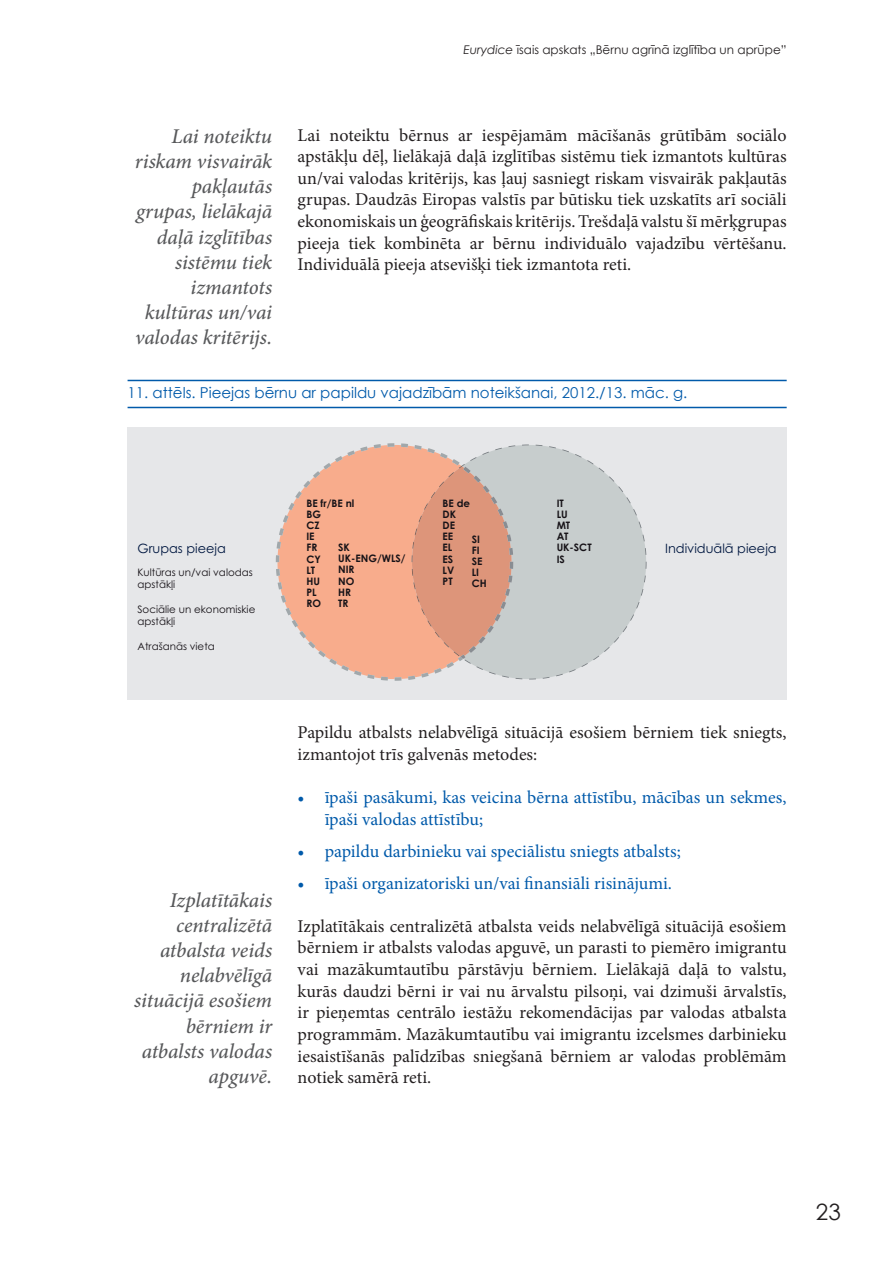
<style>
.page{position:relative;width:893px;height:1263px;background:#fff}
.page>*{position:absolute;margin:0;border:0;box-sizing:border-box;transform-origin:0 0}
.t1{font:22.5px "Century Gothic";color:#231f20}
.Citats_pa_labi{font:italic 500 21px/25.2px "Minion Pro";letter-spacing:-.005em;color:#57585a;text-align:right}
.Pamatteksts{font:18px/21.6px "Minion Pro";color:#231f20;text-align:justify}
.t2{font:18px/21.6px "Minion Pro";color:#015aaa}
.Shemu_virsraksts{font:15px "Century Gothic";color:#015aaa}
.t3{font:12.9px "Century Gothic";color:#001740}
.t4{font:12px "Century Gothic";color:#231f20}
.t5{font:700 10.35px/11.1px "Century Gothic";color:#161217}
.t6{font:10.35px/12.3px "Century Gothic";color:#161217}
.s1{font-style:italic}
</style>
<div class="page">
<hr style="left:128px;top:380px;width:659px;height:1px;background:#015aaa">
<hr style="left:128px;top:407px;width:659px;height:1px;background:#015aaa">
<div style="left:128px;top:427px;width:659px;height:272px;background:#e6e7e9"></div>
<svg style="left:276px;top:443px;width:370px;height:238px"></svg>
<p class="t4" style="left:463px;top:41px;width:325px"><span class="s1">Eurydice</span> īsais apskats „Bērnu agrīnā izglītība un aprūpe”</p>
<p class="Citats_pa_labi" style="left:135px;top:123px;width:139px">Lai noteiktu riskam visvairāk pakļautās grupas, lielākajā daļā izglītības sistēmu tiek izmantots kultūras un/vai valodas kritērijs.</p>
<p class="Pamatteksts" style="left:298px;top:124px;width:491px">Lai noteiktu bērnus ar iespējamām mācīšanās grūtībām sociālo apstākļu dēļ, lielākajā daļā izglītības sistēmu tiek izmantots kultūras un/vai valodas kritērijs, kas ļauj sasniegt riskam visvairāk pakļautās grupas. Daudzās Eiropas valstīs par būtisku tiek uzskatīts arī sociāli ekonomiskais un ģeogrāfiskais kritērijs. Trešdaļā valstu šī mērķgrupas pieeja tiek kombinēta ar bērnu individuālo vajadzību vērtēšanu.<br>Individuālā pieeja atsevišķi tiek izmantota reti.</p>
<p class="Shemu_virsraksts" style="left:128px;top:382px;width:561px">11. attēls. Pieejas bērnu ar papildu vajadzībām noteikšanai, 2012./13. māc. g.</p>
<p class="t3" style="left:137px;top:539px;width:90px">Grupas pieeja</p>
<p class="t6" style="left:137px;top:566px;width:117px">Kultūras un/vai valodas apstākļi</p>
<p class="t6" style="left:137px;top:603px;width:119px">Sociālie un ekonomiskie apstākļi</p>
<p class="t6" style="left:137px;top:640px;width:79px">Atrašanās vieta</p>
<p class="t5" style="left:306px;top:497px;width:49px">BE fr/BE nl<br>BG<br>CZ<br>IE<br>FR<br>CY<br>LT<br>HU<br>PL<br>RO</p>
<p class="t5" style="left:338px;top:541px;width:69px">SK<br>UK-ENG/WLS/<br>NIR<br>NO<br>HR<br>TR</p>
<p class="t5" style="left:443px;top:497px;width:29px">BE de<br>DK<br>DE<br>EE<br>EL<br>ES<br>LV<br>PT</p>
<p class="t5" style="left:557px;top:497px;width:36px">IT<br>LU<br>MT<br>AT<br>UK-SCT<br>IS</p>
<p class="t5" style="left:472px;top:533px;width:17px">SI<br>FI<br>SE<br>LI<br>CH</p>
<p class="t3" style="left:665px;top:539px;width:113px">Individuālā pieeja</p>
<p class="Citats_pa_labi" style="left:134px;top:887px;width:139px">Izplatītākais centralizētā atbalsta veids nelabvēlīgā situācijā esošiem bērniem ir atbalsts valodas apguvē.</p>
<p class="Pamatteksts" style="left:298px;top:722px;width:490px">Papildu atbalsts nelabvēlīgā situācijā esošiem bērniem tiek sniegts, izmantojot trīs galvenās metodes:</p>
<p class="t2" style="left:325px;top:786px;width:463px;text-indent:-27px">• īpaši pasākumi, kas veicina bērna attīstību, mācības un sekmes, īpaši valodas attīstību;</p>
<p class="t2" style="left:298px;top:840px;width:385px">• papildu darbinieku vai speciālistu sniegts atbalsts;</p>
<p class="t2" style="left:298px;top:872px;width:376px">• īpaši organizatoriski un/vai finansiāli risinājumi.</p>
<p class="Pamatteksts" style="left:298px;top:915px;width:491px">Izplatītākais centralizētā atbalsta veids nelabvēlīgā situācijā esošiem bērniem ir atbalsts valodas apguvē, un parasti to piemēro imigrantu vai mazākumtautību pārstāvju bērniem. Lielākajā daļā to valstu, kurās daudzi bērni ir vai nu ārvalstu pilsoņi, vai dzimuši ārvalstīs, ir pieņemtas centrālo iestāžu rekomendācijas par valodas atbalsta programmām. Mazākumtautību vai imigrantu izcelsmes darbinieku iesaistīšanās palīdzības sniegšanā bērniem ar valodas problēmām notiek samērā reti.</p>
<p class="t1" style="left:816px;top:1196px;width:26px">23</p>
</div>
